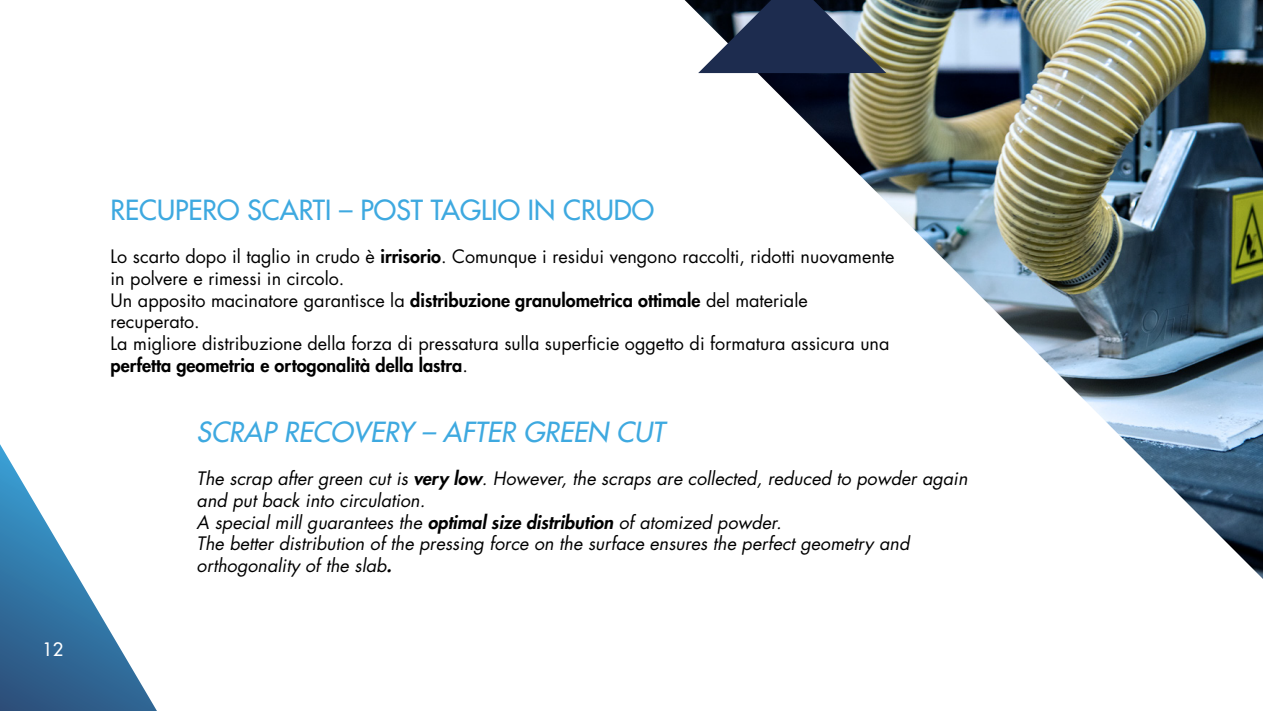
<style>
.page{position:relative;width:1263px;height:711px;background:#fff}
.page>*{position:absolute;margin:0;border:0;box-sizing:border-box;transform-origin:0 0}
.t1{font:500 27px "Futura Std";color:#3ea9e0}
.t2{font:italic 500 27px "Futura Std";color:#3ea9e0}
.t3{font:18px/21.6px "Futura Std";color:#000}
.t4{font:italic 18px/21.6px "Futura Std";color:#000}
.t5{font:500 18px "Futura Std";color:#fff}
.s1{font-weight:800}
</style>
<div class="page">
<img style="left:685px;top:0;width:578px;height:578px">
<svg style="left:698px;top:0;width:188px;height:73px;background:#414d63"></svg>
<svg style="left:0;top:444px;width:157px;height:266px"></svg>
<p class="t5" style="left:43px;top:638px;width:22px">12</p>
<h1 class="t1" style="left:111px;top:193px;width:545px">RECUPERO SCARTI – POST TAGLIO IN CRUDO</h1>
<p class="t3" style="left:111px;top:246px;width:785px">Lo scarto dopo il taglio in crudo è <span class="s1">irrisorio</span>. Comunque i residui vengono raccolti, ridotti nuovamente in polvere e rimessi in circolo.<br>Un apposito macinatore garantisce la <span class="s1">distribuzione granulometrica ottimale</span> del materiale recuperato.<br>La migliore distribuzione della forza di pressatura sulla superficie oggetto di formatura assicura una <span class="s1">perfetta geometria e ortogonalità della lastra</span>.</p>
<h1 class="t2" style="left:197px;top:415px;width:469px">SCRAP RECOVERY – AFTER GREEN CUT</h1>
<p class="t4" style="left:197px;top:468px;width:772px">The scrap after green cut is <span class="s1">very low</span>. However, the scraps are collected, reduced to powder again and put back into circulation.<br>A special mill guarantees the <span class="s1">optimal size distribution</span> of atomized powder.<br>The better distribution of the pressing force on the surface ensures the perfect geometry and orthogonality of the slab<span class="s1">.</span></p>
</div>
